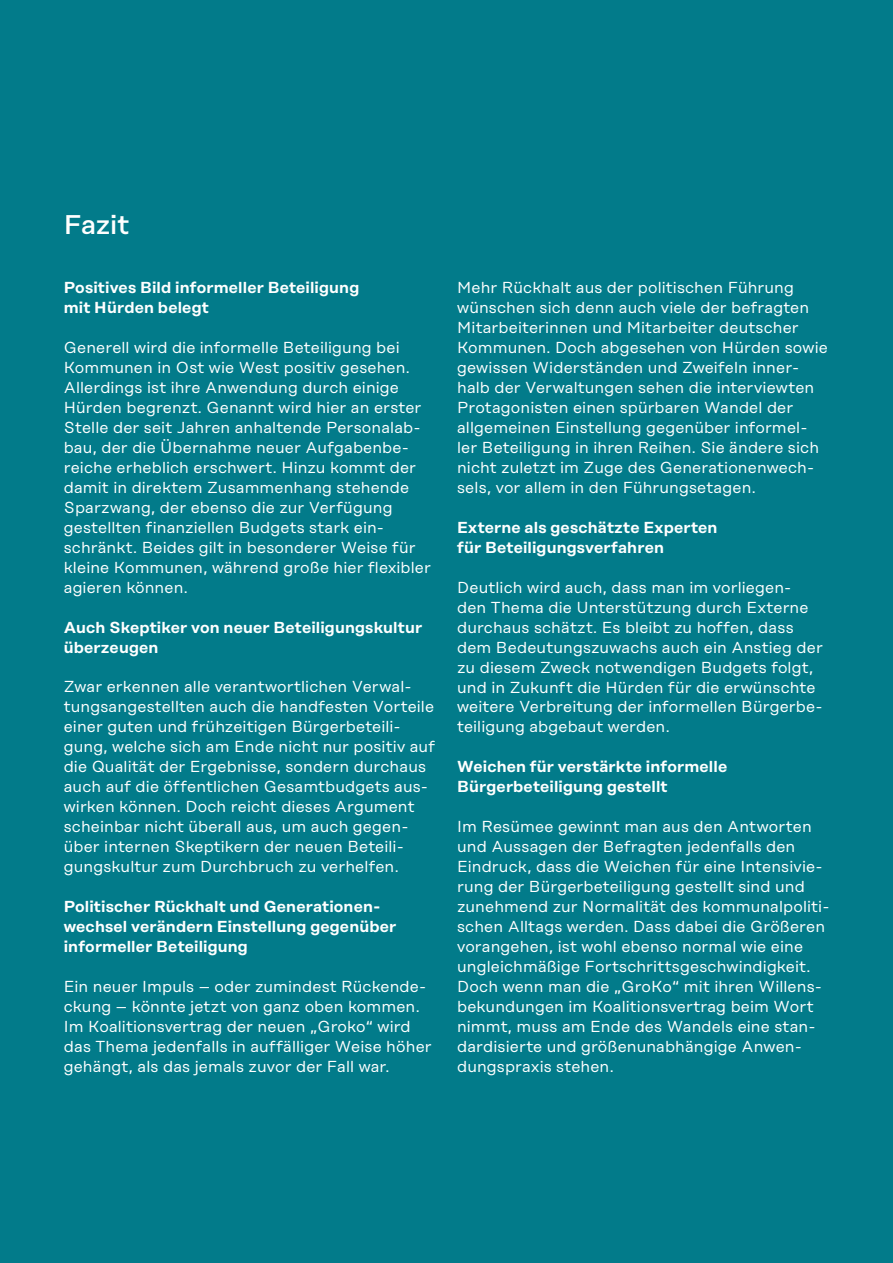
<style>
.page{position:relative;width:893px;height:1263px;background:#027b8a}
.page>*{position:absolute;margin:0;border:0;box-sizing:border-box;transform-origin:0 0}
.t1{font:500 27px "Rational Display";letter-spacing:-.015em;color:#fff}
.t2{font:15.9px/20px "Rational Display";letter-spacing:.01em;color:#fff}
.t3{font:600 15.9px/20px "Rational Display";letter-spacing:.01em;color:#fff}
</style>
<div class="page">
<h1 class="t1" style="left:64px;top:208px;width:67px">Fazit</h1>
<p class="t3" style="left:64px;top:278px;width:297px">Positives Bild informeller Beteiligung mit Hürden belegt</p>
<p class="t2" style="left:64px;top:338px;width:369px">Generell wird die informelle Beteiligung bei Kommunen in Ost wie West positiv gesehen.<br>Allerdings ist ihre Anwendung durch einige Hürden begrenzt. Genannt wird hier an erster Stelle der seit Jahren anhaltende Personalab&shy;bau, der die Übernahme neuer Aufgabenbe&shy;reiche erheblich erschwert. Hinzu kommt der damit in direktem Zusammenhang stehende Sparzwang, der ebenso die zur Verfügung gestellten finanziellen Budgets stark ein&shy;schränkt. Beides gilt in besonderer Weise für kleine Kommunen, während große hier flexibler agieren können.</p>
<p class="t3" style="left:64px;top:617px;width:360px">Auch Skeptiker von neuer Beteiligungskultur überzeugen</p>
<p class="t2" style="left:64px;top:677px;width:373px">Zwar erkennen alle verantwortlichen Verwal&shy;tungsangestellten auch die handfesten Vorteile einer guten und frühzeitigen Bürgerbeteili&shy;gung, welche sich am Ende nicht nur positiv auf die Qualität der Ergebnisse, sondern durchaus auch auf die öffentlichen Gesamtbudgets aus&shy;wirken können. Doch reicht dieses Argument scheinbar nicht überall aus, um auch gegen&shy;über internen Skeptikern der neuen Beteili&shy;gungskultur zum Durchbruch zu verhelfen.</p>
<p class="t3" style="left:64px;top:896px;width:334px">Politischer Rückhalt und Generationen&shy;wechsel verändern Einstellung gegenüber informeller Beteiligung</p>
<p class="t2" style="left:64px;top:976px;width:369px">Ein neuer Impuls – oder zumindest Rückende&shy;ckung – könnte jetzt von ganz oben kommen.<br>Im Koalitionsvertrag der neuen „Groko“ wird das Thema jedenfalls in auffälliger Weise höher gehängt, als das jemals zuvor der Fall war.</p>
<p class="t2" style="left:457px;top:278px;width:372px">Mehr Rückhalt aus der politischen Führung wünschen sich denn auch viele der befragten Mitarbeiterinnen und Mitarbeiter deutscher Kommunen. Doch abgesehen von Hürden sowie gewissen Widerständen und Zweifeln inner&shy;halb der Verwaltungen sehen die interviewten Protagonisten einen spürbaren Wandel der allgemeinen Einstellung gegenüber informel&shy;ler Beteiligung in ihren Reihen. Sie ändere sich nicht zuletzt im Zuge des Generationenwech&shy;sels, vor allem in den Führungsetagen.</p>
<p class="t3" style="left:457px;top:517px;width:262px">Externe als geschätzte Experten für Beteiligungsverfahren</p>
<p class="t2" style="left:457px;top:577px;width:367px">Deutlich wird auch, dass man im vorliegen&shy;den Thema die Unterstützung durch Externe durchaus schätzt. Es bleibt zu hoffen, dass dem Bedeutungszuwachs auch ein Anstieg der zu diesem Zweck notwendigen Budgets folgt, und in Zukunft die Hürden für die erwünschte weitere Verbreitung der informellen Bürgerbe&shy;teiligung abgebaut werden.</p>
<p class="t3" style="left:457px;top:757px;width:272px">Weichen für verstärkte informelle<br>Bürgerbeteiligung gestellt</p>
<p class="t2" style="left:457px;top:816px;width:374px">Im Resümee gewinnt man aus den Antworten und Aussagen der Befragten jedenfalls den Eindruck, dass die Weichen für eine Intensivie&shy;rung der Bürgerbeteiligung gestellt sind und zunehmend zur Normalität des kommunalpoliti&shy;schen Alltags werden. Dass dabei die Größeren vorangehen, ist wohl ebenso normal wie eine ungleichmäßige Fortschrittsgeschwindigkeit.<br>Doch wenn man die „GroKo“ mit ihren Willens&shy;bekundungen im Koalitionsvertrag beim Wort nimmt, muss am Ende des Wandels eine stan&shy;dardisierte und größenunabhängige Anwen&shy;dungspraxis stehen.</p>
</div>
